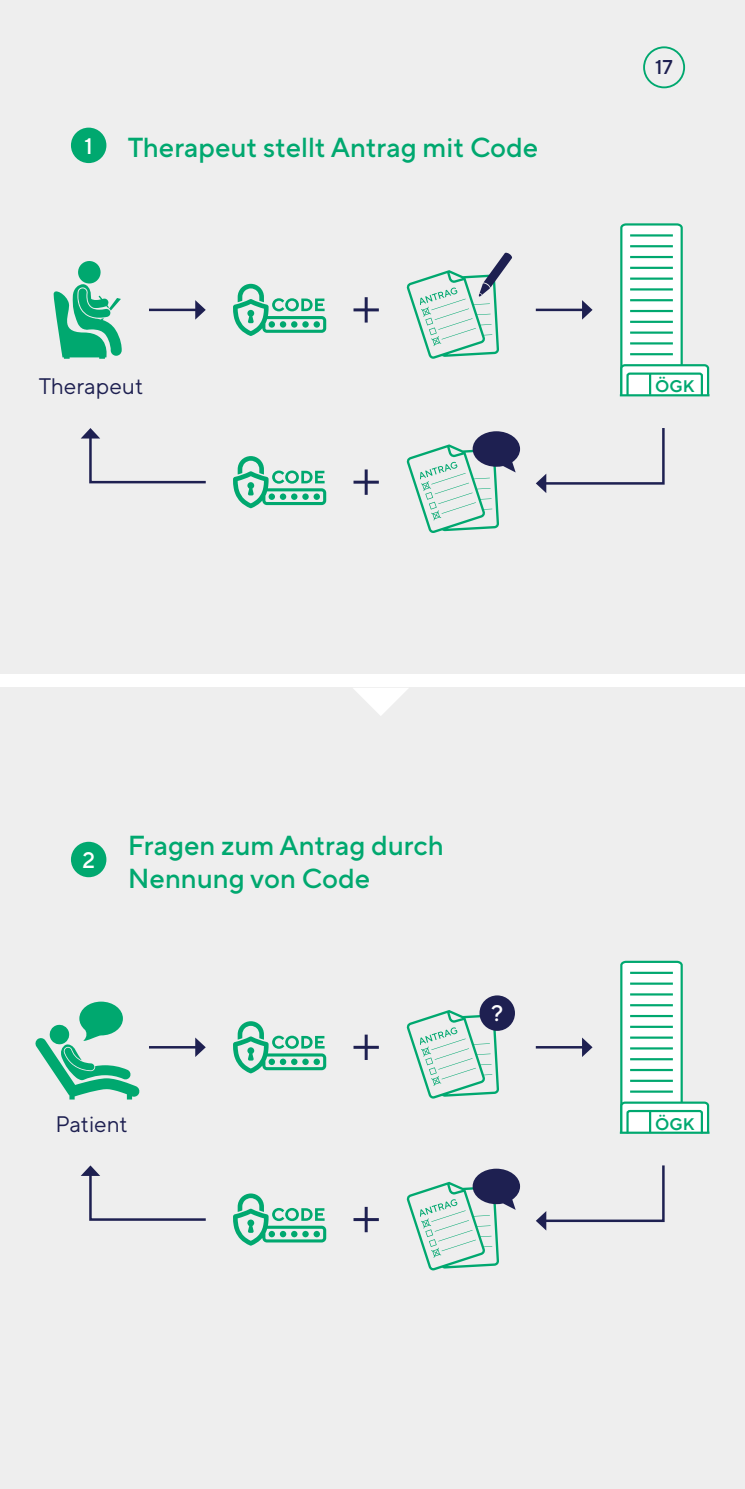
<style>
.page{position:relative;width:745px;height:1489px;background:#fff}
.page>*{position:absolute;margin:0;border:0;box-sizing:border-box;transform-origin:0 0}
.t1{font:500 27.5px/33px "TT Norms Pro";color:#00a86f}
.t2{font:22.5px "TT Norms Pro";color:#1e2051}
.t3{font:500 22.5px "TT Norms Pro";color:#fff}
.t4{font:500 20px "TT Norms Pro";color:#1e2051}
.t5{font:600 16.75px "TT Norms Pro";color:#00a86f}
</style>
<div class="page">
<div style="left:0;top:687px;width:744px;height:801px;background:#eee"></div>
<div style="left:0;top:0;width:744px;height:673px;background:#eee"></div>
<hr style="left:535px;top:308px;width:48px;height:3px;background:#1e2051">
<svg style="left:581px;top:300px;width:11px;height:19px"></svg>
<hr style="left:535px;top:1045px;width:48px;height:3px;background:#1e2051">
<svg style="left:581px;top:1037px;width:11px;height:19px"></svg>
<svg style="left:536px;top:428px;width:129px;height:65px"></svg>
<svg style="left:536px;top:1165px;width:129px;height:65px"></svg>
<hr style="left:149px;top:308px;width:47px;height:3px;background:#1e2051">
<svg style="left:195px;top:300px;width:11px;height:19px"></svg>
<hr style="left:149px;top:1045px;width:47px;height:3px;background:#1e2051">
<svg style="left:195px;top:1037px;width:11px;height:19px"></svg>
<svg style="left:353px;top:297px;width:25px;height:25px"></svg>
<svg style="left:353px;top:1034px;width:25px;height:25px"></svg>
<svg style="left:353px;top:469px;width:25px;height:26px"></svg>
<svg style="left:353px;top:1206px;width:25px;height:26px"></svg>
<svg style="left:81px;top:428px;width:125px;height:56px"></svg>
<svg style="left:81px;top:1165px;width:125px;height:56px"></svg>
<div style="left:78px;top:261px;width:23px;height:23px;background:#00a86f;border-radius:50%"></div>
<svg style="left:54px;top:284px;width:68px;height:75px"></svg>
<svg style="left:233px;top:284px;width:93px;height:52px"></svg>
<svg style="left:233px;top:1021px;width:93px;height:52px"></svg>
<svg style="left:233px;top:456px;width:93px;height:52px"></svg>
<svg style="left:233px;top:1193px;width:93px;height:52px"></svg>
<svg style="left:406px;top:431px;width:113px;height:102px"></svg>
<svg style="left:406px;top:1168px;width:113px;height:102px"></svg>
<div style="left:71px;top:128px;width:35px;height:35px;background:#00a86f;border-radius:50%"></div>
<div style="left:71px;top:841px;width:35px;height:36px;background:#00a86f;border-radius:50%"></div>
<svg style="left:353px;top:688px;width:55px;height:28px"></svg>
<svg style="left:35px;top:1001px;width:105px;height:98px"></svg>
<svg style="left:406px;top:1010px;width:93px;height:88px"></svg>
<div style="left:479px;top:995px;width:35px;height:35px;background:#1e2051;border-radius:50%"></div>
<svg style="left:406px;top:252px;width:106px;height:107px"></svg>
<svg style="left:619px;top:223px;width:90px;height:174px"></svg>
<hr style="left:648px;top:374px;width:2px;height:21px;background:#00a86f">
<hr style="left:629px;top:234px;width:43px;height:2px;background:#00a86f">
<hr style="left:629px;top:245px;width:43px;height:2px;background:#00a86f">
<hr style="left:629px;top:256px;width:43px;height:2px;background:#00a86f">
<hr style="left:629px;top:267px;width:43px;height:2px;background:#00a86f">
<hr style="left:629px;top:277px;width:43px;height:3px;background:#00a86f">
<hr style="left:629px;top:288px;width:43px;height:2px;background:#00a86f">
<hr style="left:629px;top:299px;width:43px;height:2px;background:#00a86f">
<hr style="left:629px;top:310px;width:43px;height:2px;background:#00a86f">
<hr style="left:629px;top:321px;width:43px;height:2px;background:#00a86f">
<hr style="left:629px;top:331px;width:43px;height:3px;background:#00a86f">
<hr style="left:629px;top:342px;width:43px;height:2px;background:#00a86f">
<hr style="left:629px;top:353px;width:43px;height:2px;background:#00a86f">
<hr style="left:619px;top:394px;width:90px;height:2px;background:#00a86f">
<svg style="left:619px;top:960px;width:90px;height:174px"></svg>
<hr style="left:648px;top:1111px;width:2px;height:21px;background:#00a86f">
<hr style="left:629px;top:971px;width:43px;height:2px;background:#00a86f">
<hr style="left:629px;top:982px;width:43px;height:2px;background:#00a86f">
<hr style="left:629px;top:993px;width:43px;height:2px;background:#00a86f">
<hr style="left:629px;top:1004px;width:43px;height:2px;background:#00a86f">
<hr style="left:629px;top:1014px;width:43px;height:3px;background:#00a86f">
<hr style="left:629px;top:1025px;width:43px;height:2px;background:#00a86f">
<hr style="left:629px;top:1036px;width:43px;height:2px;background:#00a86f">
<hr style="left:629px;top:1047px;width:43px;height:2px;background:#00a86f">
<hr style="left:629px;top:1058px;width:43px;height:2px;background:#00a86f">
<hr style="left:629px;top:1068px;width:43px;height:3px;background:#00a86f">
<hr style="left:629px;top:1079px;width:43px;height:2px;background:#00a86f">
<hr style="left:629px;top:1090px;width:43px;height:2px;background:#00a86f">
<hr style="left:619px;top:1131px;width:90px;height:2px;background:#00a86f">
<div style="left:642px;top:46px;width:42px;height:42px;border:2px solid #00a86f;border-radius:50%"></div>
<p class="t3" style="left:84px;top:129px;width:10px">1</p>
<p class="t1" style="left:128px;top:129px;width:412px">Therapeut stellt Antrag mit Code</p>
<p class="t2" style="left:39px;top:370px;width:106px">Therapeut</p>
<p class="t4" style="left:654px;top:52px;width:19px">17</p>
<p class="t5" style="left:654px;top:374px;width:41px">ÖGK</p>
<p class="t3" style="left:82px;top:843px;width:14px">2</p>
<p class="t1" style="left:128px;top:826px;width:317px">Fragen zum Antrag durch<br>Nennung von Code</p>
<p class="t2" style="left:55px;top:1107px;width:74px">Patient</p>
<p class="t3" style="left:491px;top:997px;width:14px">?</p>
<p class="t5" style="left:654px;top:1111px;width:41px">ÖGK</p>
</div>
